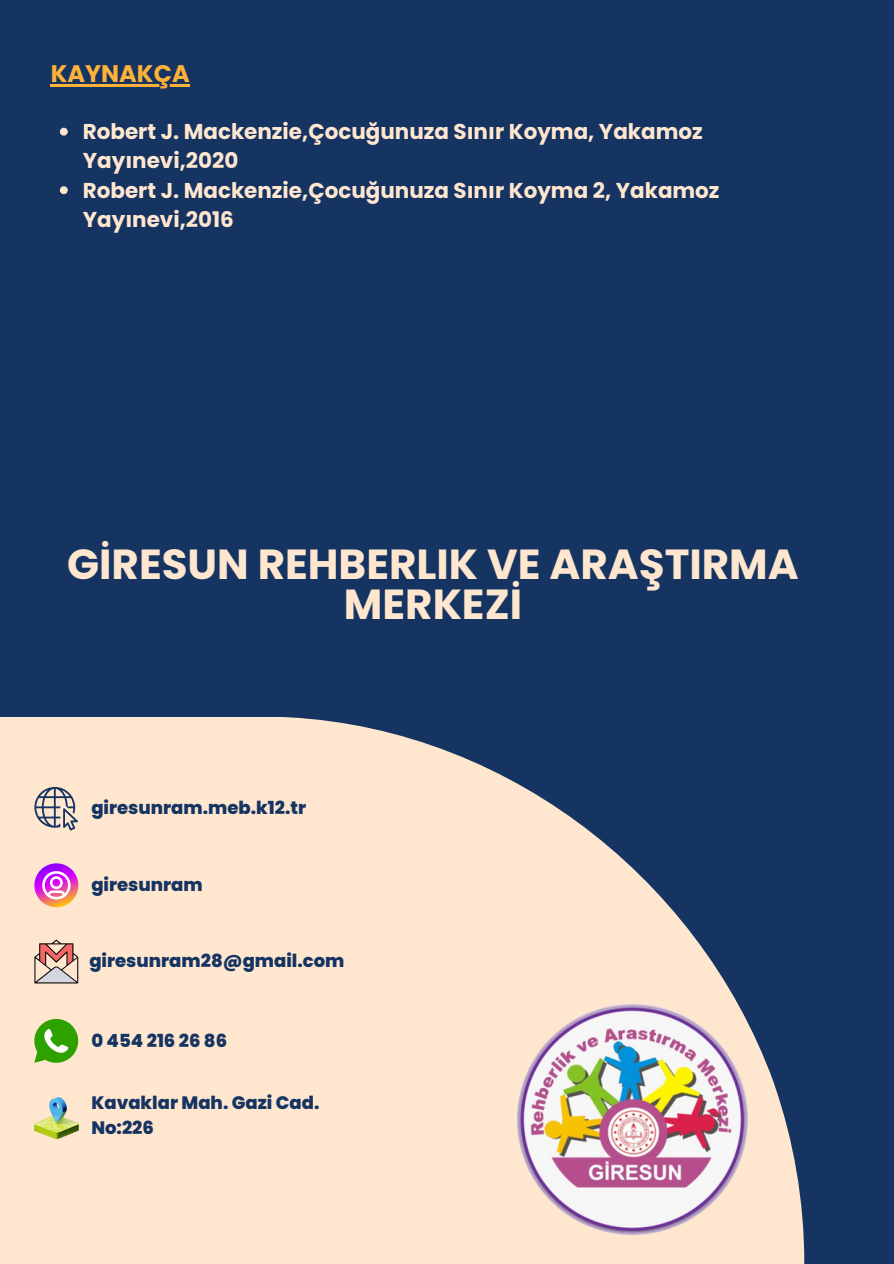
<style>
.page{position:relative;width:894px;height:1264px;background:#fff}
.page>*{position:absolute;margin:0;border:0;box-sizing:border-box;transform-origin:0 0}
.t1{font:700 42px/39.3px "Poppins";color:#ffe6cf;text-align:center}
.t2{font:700 24px "Poppins";color:#feb139}
.t3{font:700 21.45px/29.2px "Poppins";color:#ffe6cf}
.t4{font:800 18px/24.8px "Poppins";color:#153462}
</style>
<div class="page">
<div style="left:0;top:0;width:893px;height:1263px;background:#153462"></div>
<svg style="left:0;top:717px;width:804px;height:546px;fill:#ffe6cf"></svg>
<img style="left:517px;top:1004px;width:229px;height:229px">
<svg style="left:34px;top:787px;width:44px;height:43px"></svg>
<svg style="left:34px;top:863px;width:44px;height:44px;background:#e47ecb"></svg>
<svg style="left:34px;top:939px;width:44px;height:44px;background:#c8a59b"></svg>
<svg style="left:34px;top:1018px;width:44px;height:44px;background:#6db843"></svg>
<img style="left:34px;top:1097px;width:44px;height:41px">
<hr style="left:51px;top:84px;width:139px;height:2px;background:#feb139">
<svg style="left:60px;top:128px;width:8px;height:8px"></svg>
<svg style="left:60px;top:186px;width:8px;height:8px"></svg>
<p class="t2" style="left:51px;top:56px;width:140px">KAYNAKÇA</p>
<p class="t3" style="left:83px;top:117px;width:621px">Robert J. Mackenzie,Çocuğunuza Sınır Koyma, Yakamoz<br>Yayınevi,2020</p>
<p class="t3" style="left:83px;top:175px;width:638px">Robert J. Mackenzie,Çocuğunuza Sınır Koyma 2, Yakamoz<br>Yayınevi,2016</p>
<p class="t1" style="left:67px;top:545px;width:733px">GİRESUN REHBERLIK VE ARAŞTIRMA<br>MERKEZİ</p>
<p class="t4" style="left:91px;top:795px;width:216px">giresunram.meb.k12.tr</p>
<p class="t4" style="left:91px;top:872px;width:113px">giresunram</p>
<p class="t4" style="left:89px;top:948px;width:256px">giresunram28@gmail.com</p>
<h1 class="t4" style="left:91px;top:1027px;width:137px">0 454 216 26 86</h1>
<p class="t4" style="left:91px;top:1090px;width:229px">Kavaklar Mah. Gazi Cad.<br>No:226</p>
</div>
